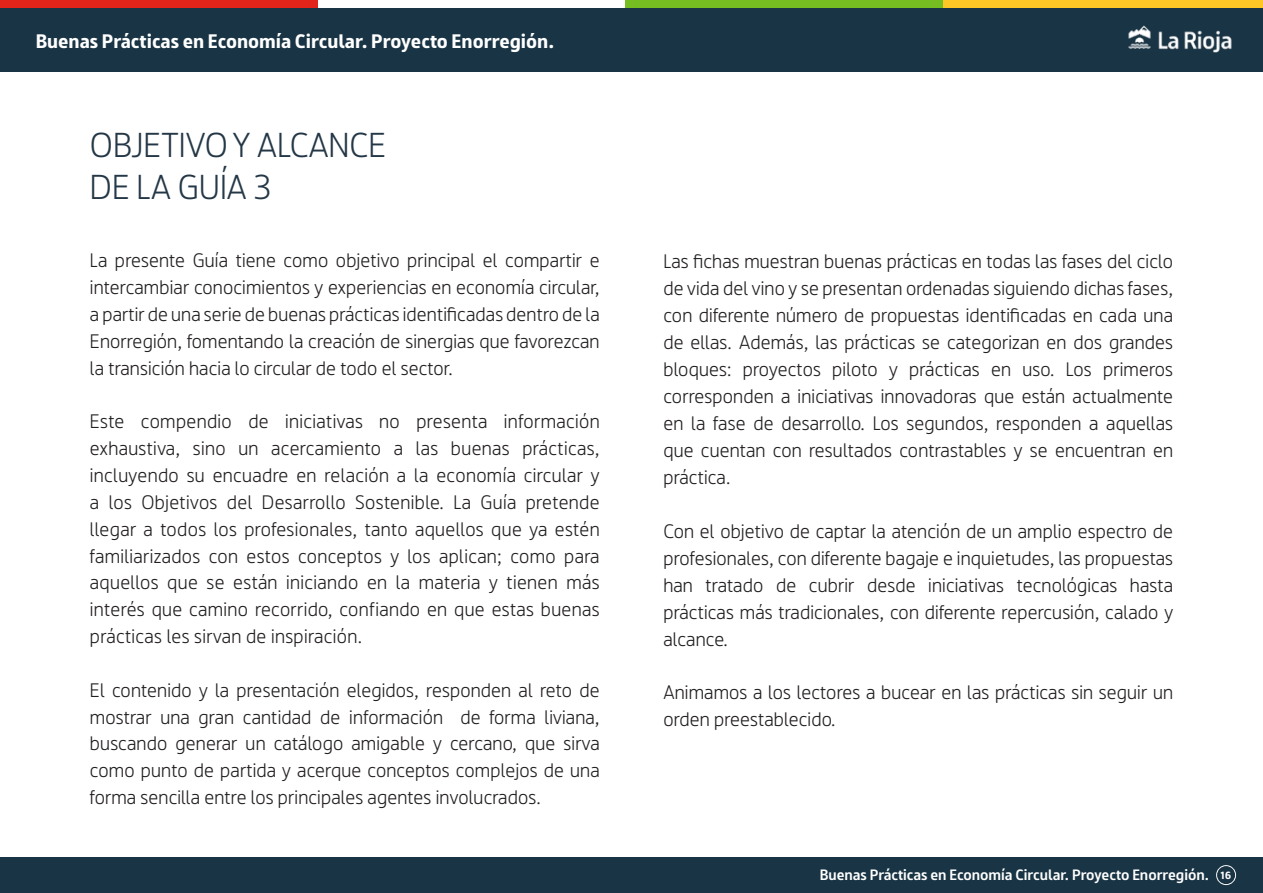
<style>
.page{position:relative;width:1263px;height:893px;background:#fff}
.page>*{position:absolute;margin:0;border:0;box-sizing:border-box;transform-origin:0 0}
.t1{font:34.5px/42px "Riojana";color:#243746}
.t2{font:19.5px/26.8px "Riojana";letter-spacing:.01em;color:#231f20;text-align:justify}
.t3{font:700 19.5px "Riojana";color:#fff}
.t4{font:600 15px "Riojana";color:#fff}
.s1{font-weight:700;font-size:10.5px}
</style>
<div class="page">
<div style="left:0;top:857px;width:1263px;height:36px;background:#193444"></div>
<div style="left:0;top:0;width:1263px;height:72px;background:#193444"></div>
<div style="left:939px;top:0;width:324px;height:8px;background:#ffc726"></div>
<div style="left:448px;top:0;width:494px;height:8px;background:#75bd21"></div>
<div style="left:317px;top:0;width:308px;height:8px;background:#fff"></div>
<div style="left:0;top:0;width:317px;height:8px;background:#e3241a"></div>
<svg style="left:1216px;top:865px;width:20px;height:20px"></svg>
<img style="left:1128px;top:25px;width:104px;height:28px">
<p class="t3" style="left:36px;top:24px;width:520px">Buenas Prácticas en Economía Circular. Proyecto Enorregión.</p>
<h1 class="t1" style="left:90px;top:119px;width:297px">OBJETIVO Y ALCANCE<br>DE LA GUÍA 3</h1>
<p class="t2" style="left:90px;top:244px;width:511px">La presente Guía tiene como objetivo principal el compartir e intercambiar conocimientos y experiencias en economía circular, a partir de una serie de buenas prácticas identificadas dentro de la Enorregión, fomentando la creación de sinergias que favorezcan la transición hacia lo circular de todo el sector.</p>
<p class="t2" style="left:90px;top:405px;width:511px">Este compendio de iniciativas no presenta información exhaustiva, sino un acercamiento a las buenas prácticas, incluyendo su encuadre en relación a la economía circular y a los Objetivos del Desarrollo Sostenible. La Guía pretende llegar a todos los profesionales, tanto aquellos que ya estén familiarizados con estos conceptos y los aplican; como para aquellos que se están iniciando en la materia y tienen más interés que camino recorrido, confiando en que estas buenas prácticas les sirvan de inspiración.</p>
<p class="t2" style="left:90px;top:674px;width:511px">El contenido y la presentación elegidos, responden al reto de mostrar una gran cantidad de información de forma liviana, buscando generar un catálogo amigable y cercano, que sirva como punto de partida y acerque conceptos complejos de una forma sencilla entre los principales agentes involucrados.</p>
<p class="t2" style="left:663px;top:245px;width:511px">Las fichas muestran buenas prácticas en todas las fases del ciclo de vida del vino y se presentan ordenadas siguiendo dichas fases, con diferente número de propuestas identificadas en cada una de ellas. Además, las prácticas se categorizan en dos grandes bloques: proyectos piloto y prácticas en uso. Los primeros corresponden a iniciativas innovadoras que están actualmente en la fase de desarrollo. Los segundos, responden a aquellas que cuentan con resultados contrastables y se encuentran en práctica.</p>
<p class="t2" style="left:663px;top:515px;width:511px">Con el objetivo de captar la atención de un amplio espectro de profesionales, con diferente bagaje e inquietudes, las propuestas han tratado de cubrir desde iniciativas tecnológicas hasta prácticas más tradicionales, con diferente repercusión, calado y alcance.</p>
<p class="t2" style="left:663px;top:676px;width:511px">Animamos a los lectores a bucear en las prácticas sin seguir un orden preestablecido.</p>
<p class="t4" style="left:820px;top:862px;width:413px">Buenas Prácticas en Economía Circular. Proyecto Enorregión. <span class="s1">16</span></p>
</div>
